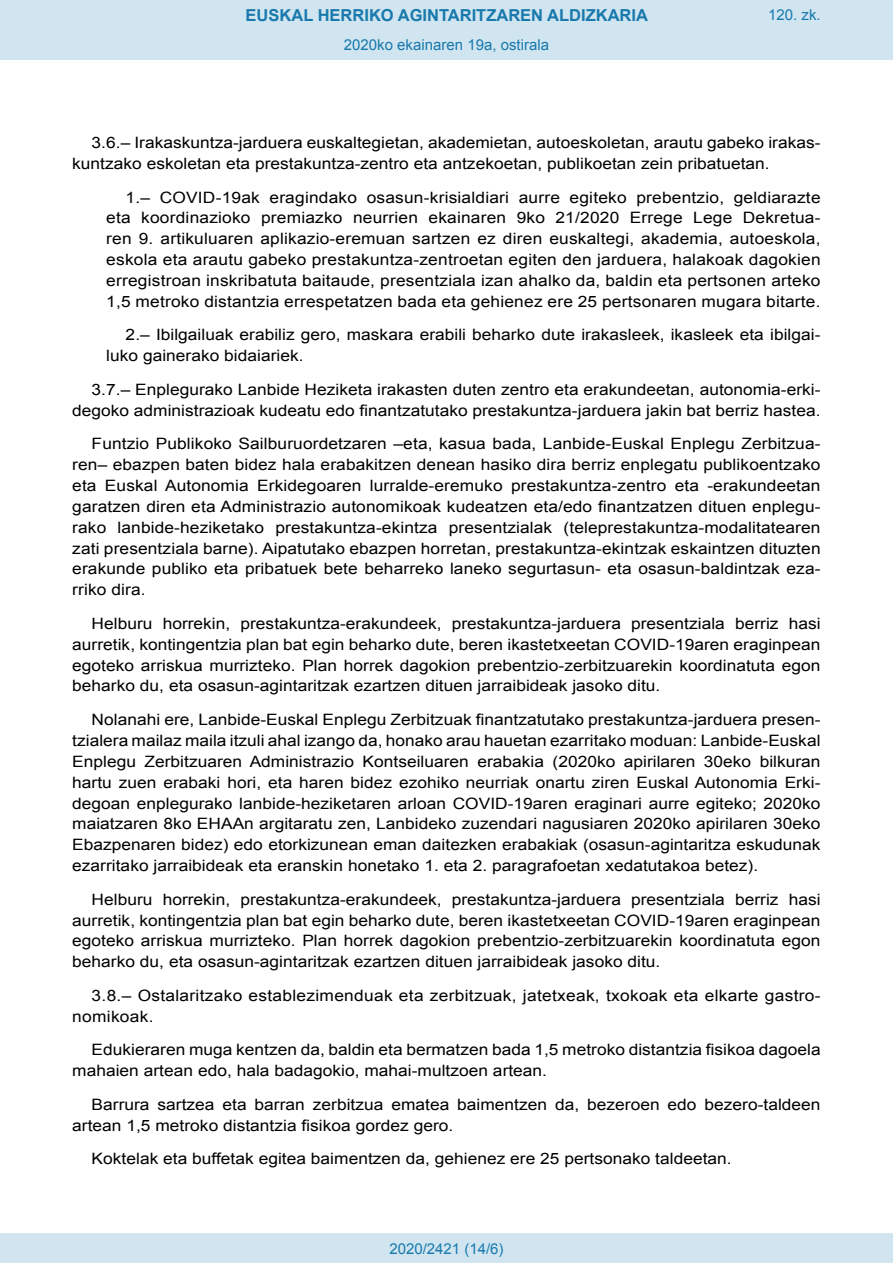
<style>
.page{position:relative;width:893px;height:1263px;background:#fff}
.page>*{position:absolute;margin:0;border:0;box-sizing:border-box;transform-origin:0 0}
.t1{font:700 16.5px "Arial";color:#1879ad}
.BOPVDetalle{font:15.6px/20.9px "Arial";color:#000;scale:1.11 1}
.BOPVDetalle1{font:15.6px/20.9px "Arial";color:#000;text-align:justify;scale:1.11 1}
.Paginacion_Centro{font:15px "Arial";color:#1879ad}
</style>
<div class="page">
<div style="left:0;top:0;width:893px;height:60px;background:#d0e5f0"></div>
<div style="left:0;top:1233px;width:893px;height:30px;background:#d0e5f0"></div>
<p class="t1" style="left:246px;top:4px;width:404px">EUSKAL HERRIKO AGINTARITZAREN ALDIZKARIA</p>
<p class="Paginacion_Centro" style="left:344px;top:35px;width:207px">2020ko ekainaren 19a, ostirala</p>
<p class="Paginacion_Centro" style="left:768px;top:5px;width:54px">120. zk.</p>
<p class="BOPVDetalle" style="left:72px;top:132px;width:676px;text-indent:19px">3.6.– Irakaskuntza-jarduera euskaltegietan, akademietan, autoeskoletan, arautu gabeko irakas&shy;kuntzako eskoletan eta prestakuntza-zentro eta antzekoetan, publikoetan zein pribatuetan.</p>
<p class="BOPVDetalle1" style="left:106px;top:187px;width:645px;text-indent:19px">1.– COVID-19ak eragindako osasun-krisialdiari aurre egiteko prebentzio, geldiarazte eta koordinazioko premiazko neurrien ekainaren 9ko 21/2020 Errege Lege Dekretua&shy;ren 9. artikuluaren aplikazio-eremuan sartzen ez diren euskaltegi, akademia, autoeskola, eskola eta arautu gabeko prestakuntza-zentroetan egiten den jarduera, halakoak dagokien erregistroan inskribatuta baitaude, presentziala izan ahalko da, baldin eta pertsonen arteko 1,5 metroko distantzia errespetatzen bada eta gehienez ere 25 pertsonaren mugara bitarte.</p>
<p class="BOPVDetalle1" style="left:106px;top:325px;width:645px;text-indent:19px">2.– Ibilgailuak erabiliz gero, maskara erabili beharko dute irakasleek, ikasleek eta ibilgai&shy;luko gainerako bidaiariek.</p>
<p class="BOPVDetalle" style="left:72px;top:379px;width:676px;text-align:right">3.7.– Enplegurako Lanbide Heziketa irakasten duten zentro eta erakundeetan, autonomia-erki&shy;degoko administrazioak kudeatu edo finantzatutako prestakuntza-jarduera jakin bat berriz hastea.</p>
<p class="BOPVDetalle" style="left:72px;top:434px;width:676px;text-align:justify;text-indent:19px">Funtzio Publikoko Sailburuordetzaren –eta, kasua bada, Lanbide-Euskal Enplegu Zerbitzua&shy;ren– ebazpen baten bidez hala erabakitzen denean hasiko dira berriz enplegatu publikoentzako eta Euskal Autonomia Erkidegoaren lurralde-eremuko prestakuntza-zentro eta -erakundeetan garatzen diren eta Administrazio autonomikoak kudeatzen eta/edo finantzatzen dituen enplegu&shy;rako lanbide-heziketako prestakuntza-ekintza presentzialak (teleprestakuntza-modalitatearen zati presentziala barne). Aipatutako ebazpen horretan, prestakuntza-ekintzak eskaintzen dituzten erakunde publiko eta pribatuek bete beharreko laneko segurtasun- eta osasun-baldintzak eza&shy;rriko dira.</p>
<p class="BOPVDetalle" style="left:72px;top:613px;width:676px;text-align:justify;text-indent:19px">Helburu horrekin, prestakuntza-erakundeek, prestakuntza-jarduera presentziala berriz hasi aurretik, kontingentzia plan bat egin beharko dute, beren ikastetxeetan COVID-19aren eraginpean egoteko arriskua murrizteko. Plan horrek dagokion prebentzio-zerbitzuarekin koordinatuta egon beharko du, eta osasun-agintaritzak ezartzen dituen jarraibideak jasoko ditu.</p>
<p class="BOPVDetalle" style="left:72px;top:709px;width:676px;text-align:justify;text-indent:19px">Nolanahi ere, Lanbide-Euskal Enplegu Zerbitzuak finantzatutako prestakuntza-jarduera presen&shy;tzialera mailaz maila itzuli ahal izango da, honako arau hauetan ezarritako moduan: Lanbide-Euskal Enplegu Zerbitzuaren Administrazio Kontseiluaren erabakia (2020ko apirilaren 30eko bilkuran hartu zuen erabaki hori, eta haren bidez ezohiko neurriak onartu ziren Euskal Autonomia Erki&shy;degoan enplegurako lanbide-heziketaren arloan COVID-19aren eraginari aurre egiteko; 2020ko maiatzaren 8ko EHAAn argitaratu zen, Lanbideko zuzendari nagusiaren 2020ko apirilaren 30eko Ebazpenaren bidez) edo etorkizunean eman daitezken erabakiak (osasun-agintaritza eskudunak ezarritako jarraibideak eta eranskin honetako 1. eta 2. paragrafoetan xedatutakoa betez).</p>
<p class="BOPVDetalle" style="left:72px;top:889px;width:676px;text-align:justify;text-indent:19px">Helburu horrekin, prestakuntza-erakundeek, prestakuntza-jarduera presentziala berriz hasi aurretik, kontingentzia plan bat egin beharko dute, beren ikastetxeetan COVID-19aren eraginpean egoteko arriskua murrizteko. Plan horrek dagokion prebentzio-zerbitzuarekin koordinatuta egon beharko du, eta osasun-agintaritzak ezartzen dituen jarraibideak jasoko ditu.</p>
<p class="BOPVDetalle" style="left:72px;top:985px;width:676px;text-indent:19px">3.8.– Ostalaritzako establezimenduak eta zerbitzuak, jatetxeak, txokoak eta elkarte gastro&shy;nomikoak.</p>
<p class="BOPVDetalle" style="left:72px;top:1039px;width:676px;text-indent:19px">Edukieraren muga kentzen da, baldin eta bermatzen bada 1,5 metroko distantzia fisikoa dagoela mahaien artean edo, hala badagokio, mahai-multzoen artean.</p>
<p class="BOPVDetalle" style="left:72px;top:1094px;width:676px;text-indent:19px">Barrura sartzea eta barran zerbitzua ematea baimentzen da, bezeroen edo bezero-taldeen artean 1,5 metroko distantzia fisikoa gordez gero.</p>
<p class="BOPVDetalle" style="left:92px;top:1148px;width:578px">Koktelak eta buffetak egitea baimentzen da, gehienez ere 25 pertsonako taldeetan.</p>
<p class="Paginacion_Centro" style="left:389px;top:1238px;width:116px">2020/2421 (14/6)</p>
</div>
